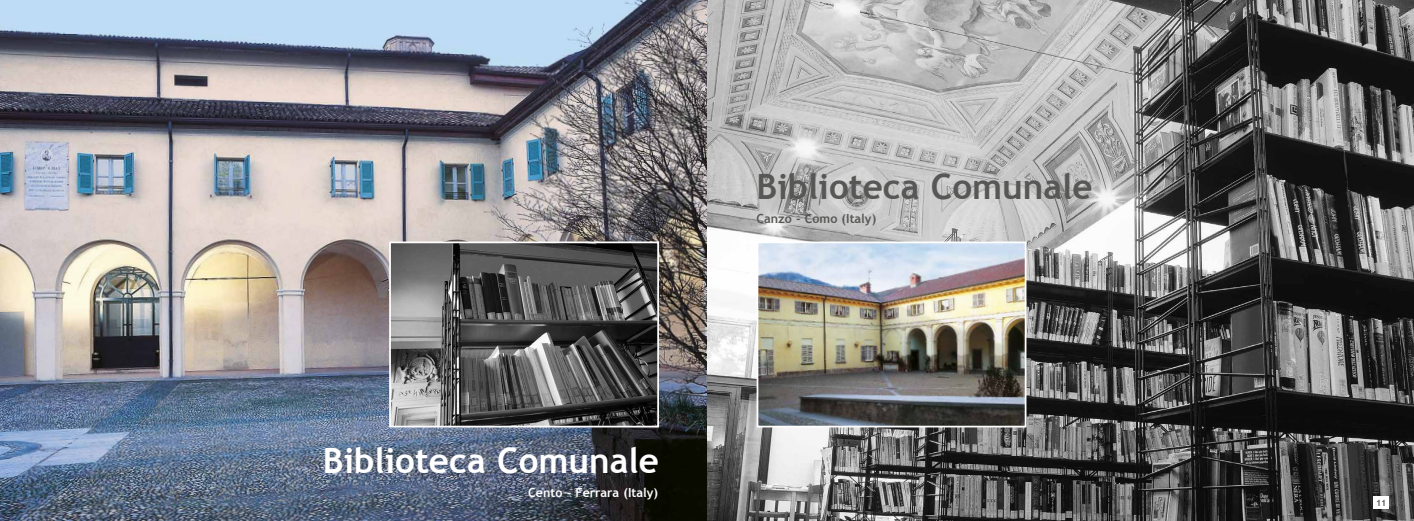
<style>
.page{position:relative;width:1414px;height:521px;background:#fff}
.page>*{position:absolute;margin:0;border:0;box-sizing:border-box;transform-origin:0 0}
.t1{font:700 35px "Trebuchet MS";color:#fff}
.t2{font:700 35px "Trebuchet MS";color:#575756}
.t3{font:700 12.51px "Trebuchet MS";color:#fff}
.t4{font:700 12.51px "Trebuchet MS";color:#575756}
.t5{font:700 8.75px "Trebuchet MS";color:#575756}
</style>
<div class="page">
<img style="left:707px;top:0;width:707px;height:521px">
<img style="left:0;top:0;width:707px;height:521px">
<img style="left:392px;top:244px;width:264px;height:180px">
<div style="left:389px;top:241px;width:270px;height:186px;border:2px solid #fff"></div>
<img style="left:759px;top:244px;width:264px;height:180px">
<div style="left:756px;top:241px;width:270px;height:186px;border:2px solid #fff"></div>
<div style="left:1373px;top:496px;width:16px;height:12px;background:#fff"></div>
<h1 class="t1" style="left:323px;top:439px;width:338px">Biblioteca Comunale</h1>
<p class="t3" style="left:528px;top:484px;width:131px">Cento - Ferrara (Italy)</p>
<h1 class="t2" style="left:756px;top:165px;width:338px">Biblioteca Comunale</h1>
<p class="t4" style="left:756px;top:211px;width:121px">Canzo - Como (Italy)</p>
<p class="t5" style="left:1376px;top:497px;width:12px">11</p>
</div>
